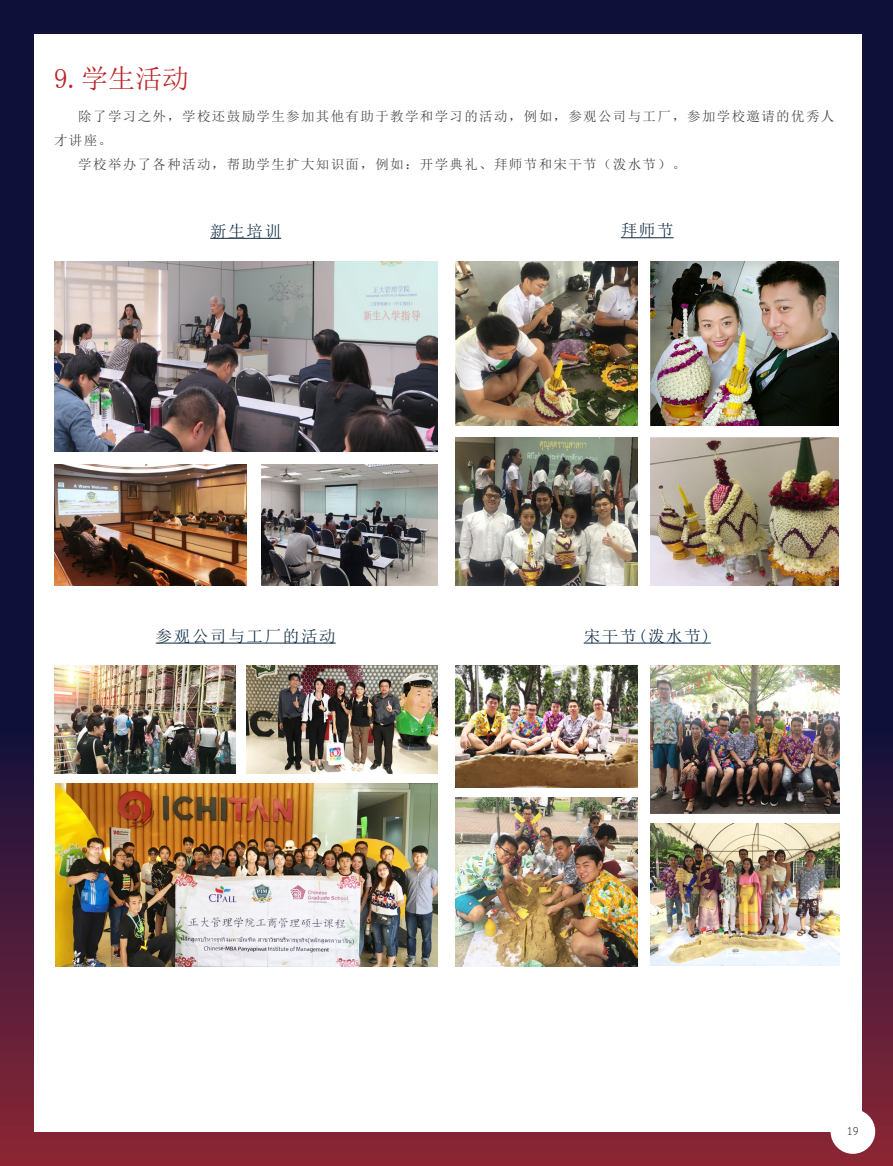
<style>
.page{position:relative;width:893px;height:1166px;background:#fff}
.page>*{position:absolute;margin:0;border:0;box-sizing:border-box;transform-origin:0 0}
.t1{font:27px "Sim Sun";color:#bc2328}
.t2{font:16.5px "Sim Sun";letter-spacing:.1em;color:#0c2941}
.t3{font:16.5px "TH Sarabun PSK";color:#3e3e3f}
.t4{font:13.5px/24px "Sim Sun";letter-spacing:.1em;color:#3e3e3f}
</style>
<div class="page">
<img style="left:0;top:0;width:893px;height:1165px">
<div style="left:34px;top:34px;width:827px;height:1097px;background:#fff"></div>
<hr style="left:210px;top:238px;width:71px;height:1px;background:#0c2941">
<hr style="left:156px;top:642px;width:180px;height:1px;background:#0c2941">
<hr style="left:584px;top:642px;width:127px;height:1px;background:#0c2941">
<hr style="left:621px;top:237px;width:53px;height:1px;background:#0c2941">
<img style="left:54px;top:261px;width:383px;height:190px">
<img style="left:54px;top:464px;width:193px;height:121px">
<img style="left:261px;top:464px;width:176px;height:121px">
<img style="left:455px;top:261px;width:182px;height:164px">
<img style="left:651px;top:261px;width:187px;height:164px">
<img style="left:455px;top:437px;width:182px;height:148px">
<img style="left:651px;top:437px;width:188px;height:148px">
<img style="left:55px;top:783px;width:382px;height:182px">
<img style="left:54px;top:665px;width:182px;height:107px">
<img style="left:247px;top:665px;width:190px;height:107px">
<img style="left:455px;top:665px;width:182px;height:121px">
<img style="left:455px;top:797px;width:182px;height:168px">
<img style="left:651px;top:823px;width:189px;height:142px">
<img style="left:651px;top:665px;width:189px;height:148px">
<div style="left:831px;top:1108px;width:44px;height:45px;background:#fff;border-radius:50%"></div>
<p class="t1" style="left:54px;top:65px;width:136px">9.学生活动</p>
<p class="t4" style="left:54px;top:104px;width:782px;text-indent:24px">除了学习之外，学校还鼓励学生参加其他有助于教学和学习的活动，例如，参观公司与工厂，参加学校邀请的优秀人才讲座。</p>
<p class="t4" style="left:78px;top:152px;width:609px">学校举办了各种活动，帮助学生扩大知识面，例如：开学典礼、拜师节和宋干节（泼水节）。</p>
<p class="t2" style="left:210px;top:223px;width:72px">新生培训</p>
<p class="t2" style="left:621px;top:222px;width:54px">拜师节</p>
<p class="t2" style="left:156px;top:627px;width:181px">参观公司与工厂的活动</p>
<p class="t2" style="left:584px;top:627px;width:129px">宋干节(泼水节)</p>
<p class="t3" style="left:847px;top:1120px;width:13px">19</p>
</div>
